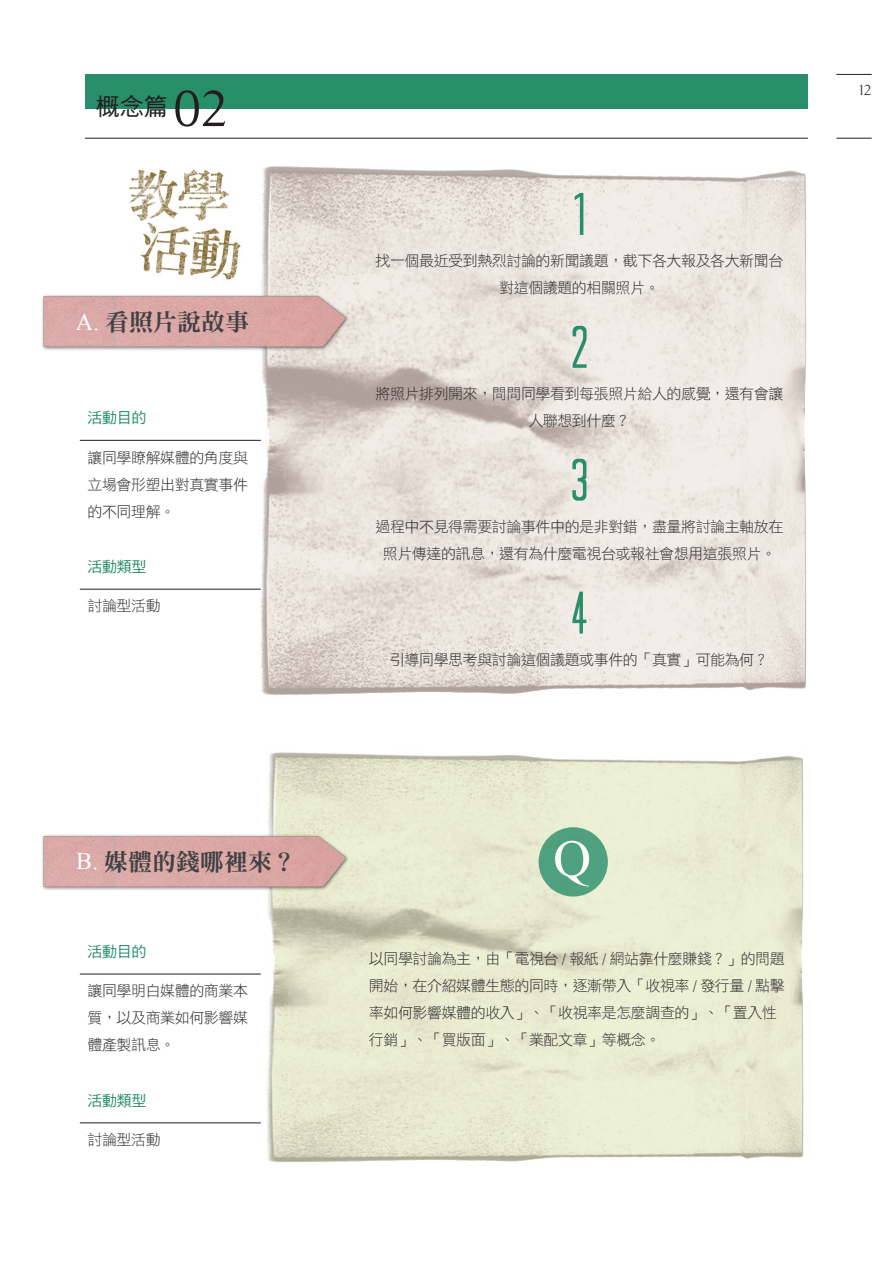
<style>
.page{position:relative;width:893px;height:1263px;background:#fff}
.page>*{position:absolute;margin:0;border:0;box-sizing:border-box;transform-origin:0 0}
.before_content{font:condensed 60px "Tall Dark And Handsome";color:#298f6a}
.t1{font:52.5px "Times New Roman";color:#fff}
.sub{font:52.05px "Timeless";color:#231f20}
.sub_title{font:24px "DFN Ming XB HK BF";color:#414243}
.sub-2{font:24px "DF Hei Std W5";color:#231f20}
.conten_拷貝{font:15px/27px "DF Hei Std W3";letter-spacing:-.03em;color:#312f30;text-align:center}
.before_content-2{font:15px "DF Hei Std W5";letter-spacing:-.02em;color:#298f6a}
.t2{font:15px "Timeless";color:#414243}
.s1{font-family:"Times New Roman";color:#fff}
</style>
<div class="page">
<hr style="left:836px;top:74px;width:36px;height:1px;background:#231f20">
<hr style="left:836px;top:138px;width:36px;height:1px;background:#231f20">
<hr style="left:85px;top:138px;width:723px;height:1px;background:#231f20">
<img style="left:247px;top:752px;width:557px;height:411px">
<img style="left:42px;top:828px;width:311px;height:66px">
<img style="left:240px;top:166px;width:567px;height:529px">
<hr style="left:80px;top:440px;width:181px;height:1px;background:#231f20">
<hr style="left:80px;top:974px;width:181px;height:1px;background:#231f20">
<hr style="left:80px;top:589px;width:181px;height:1px;background:#231f20">
<hr style="left:80px;top:1122px;width:181px;height:1px;background:#231f20">
<div style="left:85px;top:74px;width:723px;height:34px;background:#298f6a"></div>
<img style="left:42px;top:288px;width:311px;height:66px">
<img style="left:129px;top:166px;width:118px;height:121px">
<div style="left:539px;top:827px;width:69px;height:69px;background:#4fa17e;border-radius:50%"></div>
<p class="sub-2" style="left:96px;top:94px;width:73px">概念篇</p>
<p class="sub" style="left:174px;top:79px;width:56px">02</p>
<p class="sub_title" style="left:76px;top:310px;width:175px"><span class="s1">A.</span> 看照片說故事</p>
<p class="before_content-2" style="left:88px;top:410px;width:61px">活動目的</p>
<p class="conten_拷貝" style="left:88px;top:443px;width:162px;text-align:justify">讓同學瞭解媒體的角度與立場會形塑出對真實事件的不同理解。</p>
<p class="before_content-2" style="left:88px;top:559px;width:61px">活動類型</p>
<p class="conten_拷貝" style="left:88px;top:592px;width:75px">討論型活動</p>
<p class="sub_title" style="left:76px;top:849px;width:222px"><span class="s1">B.</span> 媒體的錢哪裡來？</p>
<p class="before_content-2" style="left:88px;top:943px;width:61px">活動目的</p>
<p class="conten_拷貝" style="left:88px;top:977px;width:162px;text-align:justify">讓同學明白媒體的商業本質，以及商業如何影響媒體產製訊息。</p>
<p class="before_content-2" style="left:88px;top:1092px;width:61px">活動類型</p>
<p class="conten_拷貝" style="left:88px;top:1126px;width:75px">討論型活動</p>
<p class="before_content" style="left:574px;top:179px;width:11px">1</p>
<p class="conten_拷貝" style="left:376px;top:247px;width:409px">找一個最近受到熱烈討論的新聞議題，截下各大報及各大新聞台對這個議題的相關照片。</p>
<p class="before_content" style="left:572px;top:312px;width:17px">2</p>
<p class="conten_拷貝" style="left:376px;top:380px;width:409px">將照片排列開來，問問同學看到每張照片給人的感覺，還有會讓人聯想到什麼？</p>
<p class="before_content" style="left:572px;top:445px;width:17px">3</p>
<p class="conten_拷貝" style="left:376px;top:513px;width:409px">過程中不見得需要討論事件中的是非對錯，盡量將討論主軸放在照片傳達的訊息，還有為什麼電視台或報社會想用這張照片。</p>
<p class="before_content" style="left:572px;top:578px;width:16px">4</p>
<p class="conten_拷貝" style="left:390px;top:646px;width:380px">引導同學思考與討論這個議題或事件的「真實」可能為何？</p>
<h2 class="t1" style="left:553px;top:822px;width:39px">Q</h2>
<p class="conten_拷貝" style="left:369px;top:944px;width:417px;text-align:left">以同學討論為主，由「電視台 / 報紙 / 網站靠什麼賺錢？」的問題開始，在介紹媒體生態的同時，逐漸帶入「收視率 / 發行量 / 點擊率如何影響媒體的收入」、「收視率是怎麼調查的」、「置入性行銷」、「買版面」、「業配文章」等概念。</p>
<p class="t2" style="left:857px;top:82px;width:16px">12</p>
</div>
